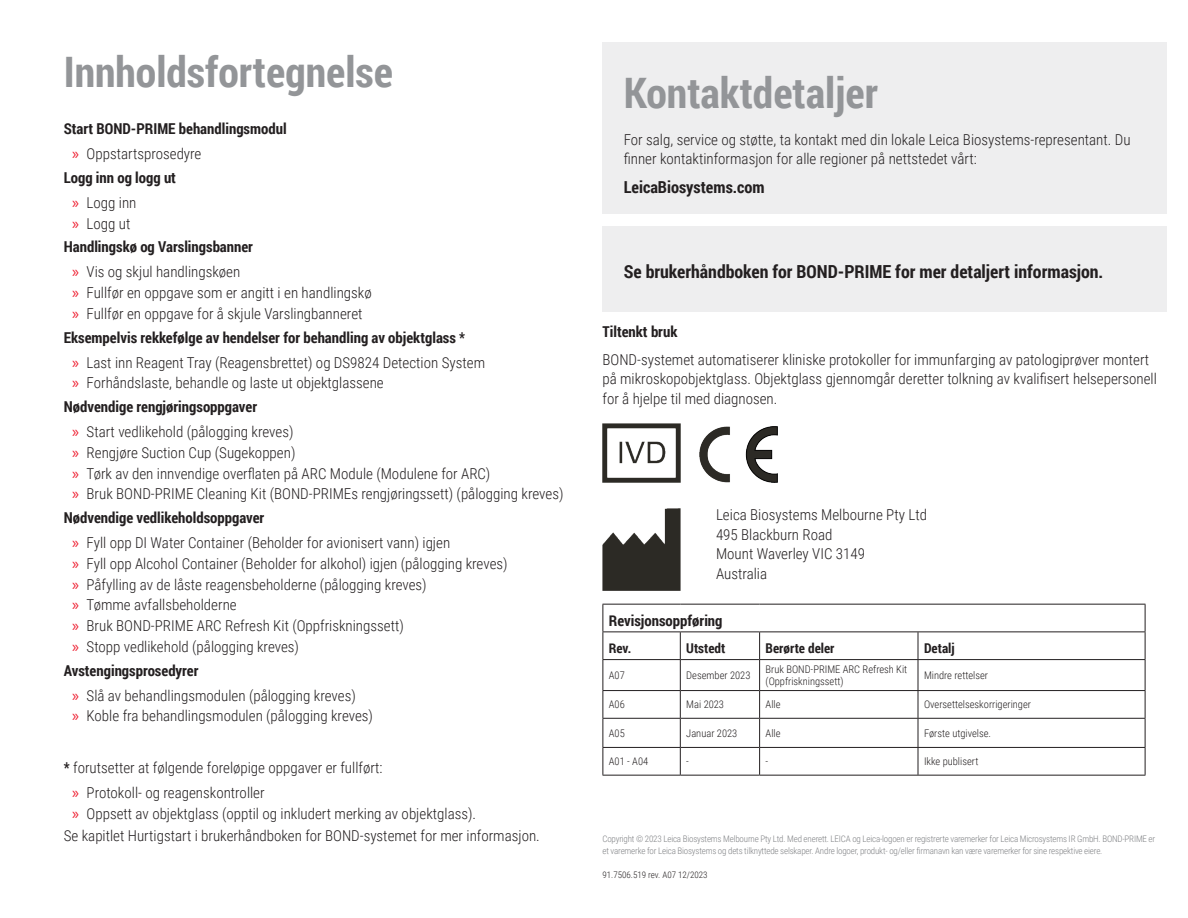
<style>
.page{position:relative;width:1188px;height:918px;background:#fff}
.page>*{position:absolute;margin:0;border:0;box-sizing:border-box;transform-origin:0 0}
.Main_Heading{font:700 42px "Roboto Condensed";color:#939598}
.Normal_Text{font:700 18px "Roboto Condensed";color:#231f20}
.addresses{font:700 16.5px "Roboto Condensed";color:#231f20}
.Normal_Text-2{font:300 15px/19.5px "Roboto Condensed";color:#231f20}
.Normal_Text-3{font:700 15px "Roboto Condensed";color:#231f20}
.Normal_Text-4{font:700 13.5px "Roboto Condensed";color:#231f20}
.Table_Text{font:300 10.5px/11.1px "Roboto Condensed";color:#231f20}
.t1{font:300 9px/12px "Roboto Condensed";letter-spacing:-.02em;color:#808285}
.legals_-_bc{font:300 9px "Roboto Condensed";color:#231f20}
.s1{font-family:"Myriad Pro";font-weight:400;font-size:16.5px;color:#ee1b2d}
.s2{font-weight:700}
</style>
<div class="page">
<div style="left:603px;top:43px;width:564px;height:171px;background:#eeeeef"></div>
<div style="left:603px;top:226px;width:564px;height:86px;background:#eeeeef"></div>
<img style="left:603px;top:424px;width:77px;height:59px">
<img style="left:699px;top:426px;width:78px;height:57px">
<img style="left:603px;top:509px;width:77px;height:81px">
<hr style="left:603px;top:604px;width:77px;height:1px;background:#231f20">
<hr style="left:680px;top:604px;width:80px;height:1px;background:#231f20">
<hr style="left:760px;top:604px;width:158px;height:1px;background:#231f20">
<hr style="left:918px;top:604px;width:227px;height:1px;background:#231f20">
<hr style="left:603px;top:631px;width:77px;height:1px;background:#231f20">
<svg style="left:603px;top:605px;width:1px;height:54px"></svg>
<hr style="left:680px;top:631px;width:80px;height:1px;background:#231f20">
<svg style="left:680px;top:632px;width:1px;height:27px"></svg>
<hr style="left:760px;top:631px;width:158px;height:1px;background:#231f20">
<svg style="left:759px;top:632px;width:1px;height:27px"></svg>
<hr style="left:918px;top:631px;width:227px;height:1px;background:#231f20">
<svg style="left:918px;top:632px;width:1px;height:27px"></svg>
<svg style="left:1145px;top:605px;width:1px;height:54px"></svg>
<hr style="left:603px;top:659px;width:77px;height:1px;background:#231f20">
<hr style="left:680px;top:659px;width:80px;height:1px;background:#231f20">
<hr style="left:760px;top:659px;width:158px;height:1px;background:#231f20">
<hr style="left:918px;top:659px;width:227px;height:1px;background:#231f20">
<hr style="left:603px;top:660px;width:1px;height:30px;background:#231f20">
<hr style="left:680px;top:660px;width:1px;height:30px;background:#231f20">
<hr style="left:759px;top:660px;width:1px;height:30px;background:#231f20">
<hr style="left:918px;top:660px;width:1px;height:30px;background:#231f20">
<hr style="left:1145px;top:660px;width:1px;height:30px;background:#231f20">
<hr style="left:603px;top:690px;width:77px;height:1px;background:#231f20">
<hr style="left:680px;top:690px;width:80px;height:1px;background:#231f20">
<hr style="left:760px;top:690px;width:158px;height:1px;background:#231f20">
<hr style="left:918px;top:690px;width:227px;height:1px;background:#231f20">
<hr style="left:603px;top:718px;width:77px;height:1px;background:#231f20">
<hr style="left:680px;top:718px;width:80px;height:1px;background:#231f20">
<hr style="left:760px;top:718px;width:158px;height:1px;background:#231f20">
<hr style="left:918px;top:718px;width:227px;height:1px;background:#231f20">
<hr style="left:603px;top:747px;width:77px;height:1px;background:#231f20">
<svg style="left:603px;top:691px;width:1px;height:84px"></svg>
<hr style="left:680px;top:747px;width:80px;height:1px;background:#231f20">
<svg style="left:680px;top:691px;width:1px;height:84px"></svg>
<hr style="left:760px;top:747px;width:158px;height:1px;background:#231f20">
<svg style="left:759px;top:691px;width:1px;height:84px"></svg>
<hr style="left:918px;top:747px;width:227px;height:1px;background:#231f20">
<svg style="left:918px;top:691px;width:1px;height:84px"></svg>
<svg style="left:1145px;top:691px;width:1px;height:84px"></svg>
<hr style="left:603px;top:775px;width:77px;height:1px;background:#231f20">
<hr style="left:680px;top:775px;width:80px;height:1px;background:#231f20">
<hr style="left:760px;top:775px;width:158px;height:1px;background:#231f20">
<hr style="left:918px;top:775px;width:227px;height:1px;background:#231f20">
<p class="Main_Heading" style="left:64px;top:42px;width:331px">Innholdsfortegnelse</p>
<p class="Normal_Text-3" style="left:64px;top:118px;width:224px">Start BOND-PRIME behandlingsmodul</p>
<p class="Normal_Text-2" style="left:72px;top:143px;width:131px"><span class="s1">»</span> Oppstartsprosedyre</p>
<p class="Normal_Text-3" style="left:64px;top:167px;width:114px">Logg inn og logg ut</p>
<p class="Normal_Text-2" style="left:72px;top:192px;width:66px"><span class="s1">»</span> Logg inn</p>
<p class="Normal_Text-2" style="left:72px;top:213px;width:60px"><span class="s1">»</span> Logg ut</p>
<p class="Normal_Text-3" style="left:64px;top:236px;width:191px">Handlingskø og Varslingsbanner</p>
<p class="Normal_Text-2" style="left:72px;top:262px;width:170px"><span class="s1">»</span> Vis og skjul handlingskøen</p>
<p class="Normal_Text-2" style="left:72px;top:282px;width:301px"><span class="s1">»</span> Fullfør en oppgave som er angitt i en handlingskø</p>
<p class="Normal_Text-2" style="left:72px;top:303px;width:292px"><span class="s1">»</span> Fullfør en oppgave for å skjule Varslingbanneret</p>
<p class="Normal_Text-3" style="left:64px;top:327px;width:403px">Eksempelvis rekkefølge av hendelser for behandling av objektglass *</p>
<p class="Normal_Text-2" style="left:72px;top:352px;width:414px"><span class="s1">»</span> Last inn Reagent Tray (Reagensbrettet) og DS9824 Detection System</p>
<p class="Normal_Text-2" style="left:72px;top:373px;width:313px"><span class="s1">»</span> Forhåndslaste, behandle og laste ut objektglassene</p>
<p class="Normal_Text-3" style="left:64px;top:396px;width:195px">Nødvendige rengjøringsoppgaver</p>
<p class="Normal_Text-2" style="left:72px;top:421px;width:223px"><span class="s1">»</span> Start vedlikehold (pålogging kreves)</p>
<p class="Normal_Text-2" style="left:72px;top:442px;width:225px"><span class="s1">»</span> Rengjøre Suction Cup (Sugekoppen)</p>
<p class="Normal_Text-2" style="left:72px;top:463px;width:420px"><span class="s1">»</span> Tørk av den innvendige overflaten på ARC Module (Modulene for ARC)</p>
<p class="Normal_Text-2" style="left:72px;top:484px;width:493px"><span class="s1">»</span> Bruk BOND-PRIME Cleaning Kit (BOND-PRIMEs rengjøringssett) (pålogging kreves)</p>
<p class="Normal_Text-3" style="left:64px;top:507px;width:202px">Nødvendige vedlikeholdsoppgaver</p>
<p class="Normal_Text-2" style="left:72px;top:532px;width:379px"><span class="s1">»</span> Fyll opp DI Water Container (Beholder for avionisert vann) igjen</p>
<p class="Normal_Text-2" style="left:72px;top:553px;width:437px"><span class="s1">»</span> Fyll opp Alcohol Container (Beholder for alkohol) igjen (pålogging kreves)</p>
<p class="Normal_Text-2" style="left:72px;top:574px;width:356px"><span class="s1">»</span> Påfylling av de låste reagensbeholderne (pålogging kreves)</p>
<p class="Normal_Text-2" style="left:72px;top:595px;width:166px"><span class="s1">»</span> Tømme avfallsbeholderne</p>
<p class="Normal_Text-2" style="left:72px;top:615px;width:333px"><span class="s1">»</span> Bruk BOND-PRIME ARC Refresh Kit (Oppfriskningssett)</p>
<p class="Normal_Text-2" style="left:72px;top:636px;width:228px"><span class="s1">»</span> Stopp vedlikehold (pålogging kreves)</p>
<p class="Normal_Text-3" style="left:64px;top:660px;width:136px">Avstengingsprosedyrer</p>
<p class="Normal_Text-2" style="left:72px;top:685px;width:285px"><span class="s1">»</span> Slå av behandlingsmodulen (pålogging kreves)</p>
<p class="Normal_Text-2" style="left:72px;top:706px;width:302px"><span class="s1">»</span> Koble fra behandlingsmodulen (pålogging kreves)</p>
<p class="Normal_Text-2" style="left:64px;top:757px;width:320px"><span class="s2">*</span> forutsetter at følgende foreløpige oppgaver er fullført:</p>
<p class="Normal_Text-2" style="left:72px;top:782px;width:194px"><span class="s1">»</span> Protokoll- og reagenskontroller</p>
<p class="Normal_Text-2" style="left:72px;top:803px;width:405px"><span class="s1">»</span> Oppsett av objektglass (opptil og inkludert merking av objektglass).</p>
<p class="Normal_Text-2" style="left:64px;top:825px;width:478px">Se kapitlet Hurtigstart i brukerhåndboken for BOND-systemet for mer informasjon.</p>
<p class="Main_Heading" style="left:624px;top:63px;width:256px">Kontaktdetaljer</p>
<p class="Normal_Text-2" style="left:624px;top:129px;width:508px">For salg, service og støtte, ta kontakt med din lokale Leica Biosystems-representant. Du finner kontaktinformasjon for alle regioner på nettstedet vårt:</p>
<p class="addresses" style="left:624px;top:175px;width:142px">LeicaBiosystems.com</p>
<p class="Normal_Text" style="left:624px;top:259px;width:481px">Se brukerhåndboken for BOND-PRIME for mer detaljert informasjon.</p>
<p class="Normal_Text-3" style="left:603px;top:321px;width:76px">Tiltenkt bruk</p>
<p class="Normal_Text-2" style="left:603px;top:349px;width:556px">BOND-systemet automatiserer kliniske protokoller for immunfarging av patologiprøver montert på mikroskopobjektglass. Objektglass gjennomgår deretter tolkning av kvalifisert helsepersonell for å hjelpe til med diagnosen.</p>
<p class="Normal_Text-2" style="left:716px;top:505px;width:213px">Leica Biosystems Melbourne Pty Ltd<br>495 Blackburn Road<br>Mount Waverley VIC 3149<br>Australia</p>
<p class="Normal_Text-3" style="left:609px;top:610px;width:115px">Revisjonsoppføring</p>
<p class="Normal_Text-4" style="left:609px;top:638px;width:24px">Rev.</p>
<p class="Normal_Text-4" style="left:686px;top:638px;width:41px">Utstedt</p>
<p class="Normal_Text-4" style="left:766px;top:638px;width:71px">Berørte deler</p>
<p class="Normal_Text-4" style="left:924px;top:638px;width:32px">Detalj</p>
<p class="Table_Text" style="left:609px;top:669px;width:17px">A07</p>
<p class="Table_Text" style="left:686px;top:669px;width:66px">Desember 2023</p>
<p class="Table_Text" style="left:766px;top:664px;width:143px">Bruk BOND-PRIME ARC Refresh Kit (Oppfriskningssett)</p>
<p class="Table_Text" style="left:924px;top:669px;width:66px">Mindre rettelser</p>
<p class="Table_Text" style="left:609px;top:699px;width:17px">A06</p>
<p class="Table_Text" style="left:686px;top:699px;width:39px">Mai 2023</p>
<p class="Table_Text" style="left:766px;top:699px;width:16px">Alle</p>
<p class="Table_Text" style="left:924px;top:699px;width:109px">Oversettelseskorrigeringer</p>
<p class="Table_Text" style="left:609px;top:727px;width:17px">A05</p>
<p class="Table_Text" style="left:686px;top:727px;width:52px">Januar 2023</p>
<p class="Table_Text" style="left:766px;top:727px;width:16px">Alle</p>
<p class="Table_Text" style="left:924px;top:727px;width:69px">Første utgivelse.</p>
<p class="Table_Text" style="left:609px;top:756px;width:41px">A01 - A04</p>
<p class="Table_Text" style="left:686px;top:756px;width:4px">-</p>
<p class="Table_Text" style="left:766px;top:756px;width:4px">-</p>
<p class="Table_Text" style="left:924px;top:756px;width:56px">Ikke publisert</p>
<p class="t1" style="left:603px;top:833px;width:554px">Copyright © 2023 Leica Biosystems Melbourne Pty Ltd. Med enerett. LEICA og Leica-logoen er registrerte varemerker for Leica Microsystems IR GmbH. BOND-PRIME er et varemerke for Leica Biosystems og dets tilknyttede selskaper. Andre logoer, produkt- og/eller firmanavn kan være varemerker for sine respektive eiere.</p>
<p class="legals_-_bc" style="left:603px;top:869px;width:107px">91.7506.519 rev. A07 12/2023</p>
</div>
